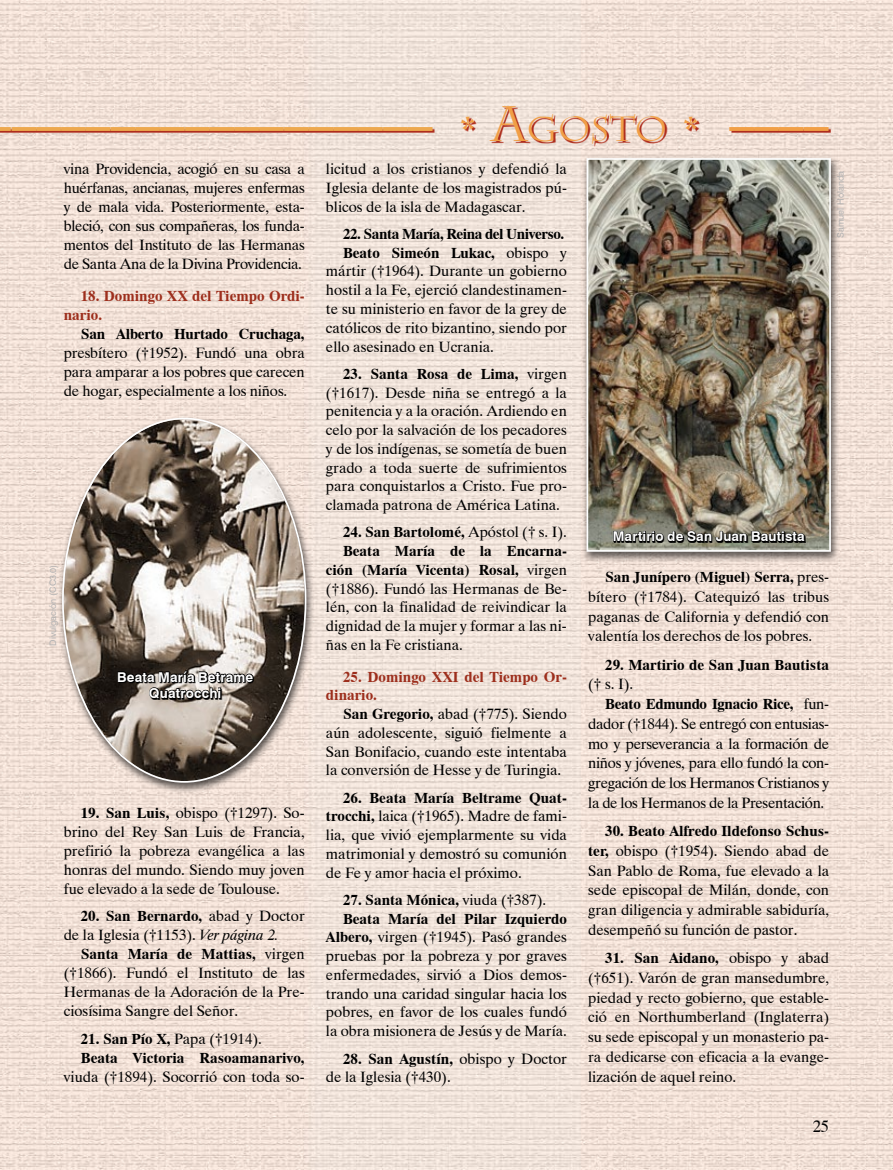
<style>
.page{position:relative;width:893px;height:1170px;background:#fff}
.page>*{position:absolute;margin:0;border:0;box-sizing:border-box;transform-origin:0 0}
.t1{font:49.5px "Prose Antique Plain";color:#eda84e}
.t2{font:16.5px "Dutch 801 BT";color:#000}
.t3{font:15px/18.8px "Dutch 801 BT";color:#000;text-align:justify}
.t4{font:700 15px/19px "Dutch 801 BT";color:#000}
.t5{font:15px "Dutch 801 BT";letter-spacing:-.02em;color:#000}
.t6{font:700 15px/19px "Dutch 801 BT";color:#9d2e1c}
.t7{font:700 15px "Dutch 801 BT";letter-spacing:-.03em;color:#000}
.t8{font:700 15px "Dutch 801 BT";letter-spacing:-.02em;color:#000}
.t9{font:700 13.5px/16.2px "Swiss 721 BT";letter-spacing:.015em;color:#fff;text-align:center}
.t10{font:9px "Swiss 721 BT";color:#b3b2b2}
.s1{font-family:"Charlesworth Plain";color:#f19f46}
.s2{font-family:"Charlesworth Plain";font-size:34.65px;color:#f19f46}
.s3{color:#f19f46}
.s4{font-weight:700}
.s5{font-style:italic}
.s6{font-weight:400}
</style>
<div class="page">
<img style="left:0;top:0;width:893px;height:1169px">
<svg style="left:0;top:87px;width:831px;height:80px;background:#ecd7cd"></svg>
<div style="left:581px;top:155px;width:259px;height:408px;background:#000;opacity:.65"></div>
<img style="left:586px;top:157px;width:246px;height:395px">
<div style="left:57px;top:414px;width:259px;height:380px;background:#000;opacity:.65"></div>
<img style="left:64px;top:419px;width:241px;height:362px">
<svg style="left:613px;top:527px;width:192px;height:15px;background:#444139"></svg>
<svg style="left:117px;top:667px;width:137px;height:32px;background:#57524d"></svg>
<h1 class="t1" style="left:12px;top:94px;width:818px">––––––––––––––––– <span class="s1">* A</span><span class="s2">GOSTO</span> <span class="s1">*</span> <span class="s3">––––</span></h1>
<p class="t3" style="left:64px;top:159px;width:242px">vina Providencia, acogió en su casa a huérfanas, ancianas, mujeres enfermas y de mala vida. Posteriormente, esta&shy;bleció, con sus compañeras, los funda&shy;mentos del Instituto de las Hermanas de Santa Ana de la Divina Providencia.</p>
<p class="t6" style="left:64px;top:286px;width:242px;text-indent:17px">18. Domingo XX del Tiempo Ordi&shy;nario.</p>
<p class="t4" style="left:81px;top:324px;width:225px">San Alberto Hurtado Cruchaga,</p>
<p class="t3" style="left:64px;top:343px;width:242px">presbítero (†1952). Fundó una obra para amparar a los pobres que carecen de hogar, especialmente a los niños.</p>
<p class="t10" style="left:47px;top:645px;width:83px;rotate:-90deg">Divulgación (CC3.0)</p>
<p class="t9" style="left:117px;top:668px;width:138px">Beata María Betrame<br>Quatrocchi</p>
<p class="t3" style="left:64px;top:802px;width:242px;text-indent:17px"><span class="s4">19. San Luis,</span> obispo (†1297). So&shy;brino del Rey San Luis de Francia, prefirió la pobreza evangélica a las honras del mundo. Siendo muy joven fue elevado a la sede de Toulouse.</p>
<p class="t3" style="left:64px;top:906px;width:242px;text-indent:17px"><span class="s4">20. San Bernardo,</span> abad y Doctor de la Iglesia (†1153). <span class="s5">Ver página 2.</span></p>
<p class="t3" style="left:64px;top:944px;width:242px;text-indent:17px"><span class="s4">Santa María de Mattias,</span> virgen (†1866). Fundó el Instituto de las Hermanas de la Adoración de la Pre&shy;ciosísima Sangre del Señor.</p>
<p class="t4" style="left:81px;top:1029px;width:225px">21. San Pío X, <span class="s6">Papa (†1914).<br></span>Beata Victoria Rasoamanarivo,</p>
<p class="t3" style="left:64px;top:1067px;width:242px">viuda (†1894). Socorrió con toda so-</p>
<p class="t3" style="left:326px;top:159px;width:242px">licitud a los cristianos y defendió la Iglesia delante de los magistrados pú&shy;blicos de la isla de Madagascar.</p>
<p class="t7" style="left:343px;top:225px;width:223px">22. Santa María, Reina del Universo.</p>
<p class="t4" style="left:343px;top:243px;width:225px">Beato Simeón Lukac, <span class="s6">obispo y</span></p>
<p class="t3" style="left:326px;top:262px;width:242px">mártir (†1964). Durante un gobierno</p>
<p class="t3" style="left:326px;top:280px;width:242px">hostil a la Fe, ejerció clandestinamen-</p>
<p class="t3" style="left:326px;top:299px;width:242px">te su ministerio en favor de la grey de</p>
<p class="t3" style="left:326px;top:318px;width:242px">católicos de rito bizantino, siendo por</p>
<p class="t3" style="left:326px;top:337px;width:169px">ello asesinado en Ucrania.</p>
<p class="t3" style="left:326px;top:364px;width:242px;text-indent:17px"><span class="s4">23. Santa Rosa de Lima,</span> virgen (†1617). Desde niña se entregó a la penitencia y a la oración. Ardiendo en celo por la salvación de los pecadores y de los indígenas, se sometía de buen grado a toda suerte de sufrimientos para conquistarlos a Cristo. Fue pro&shy;clamada patrona de América Latina.</p>
<p class="t4" style="left:343px;top:522px;width:225px">24. San Bartolomé, <span class="s6">Apóstol († s. I).</span></p>
<p class="t4" style="left:343px;top:541px;width:225px">Beata María de la Encarna-</p>
<p class="t4" style="left:326px;top:560px;width:242px">ción (María Vicenta) Rosal, <span class="s6">virgen</span></p>
<p class="t3" style="left:326px;top:579px;width:242px">(†1886). Fundó las Hermanas de Be-</p>
<p class="t3" style="left:326px;top:597px;width:242px">lén, con la finalidad de reivindicar la</p>
<p class="t3" style="left:326px;top:616px;width:242px">dignidad de la mujer y formar a las ni-</p>
<p class="t3" style="left:326px;top:635px;width:138px">ñas en la Fe cristiana.</p>
<p class="t6" style="left:326px;top:666px;width:242px;text-indent:17px">25. Domingo XXI del Tiempo Or&shy;dinario.</p>
<p class="t3" style="left:326px;top:704px;width:242px;text-indent:17px"><span class="s4">San Gregorio,</span> abad (†775). Siendo aún adolescente, siguió fielmente a San Bonifacio, cuando este intentaba la conversión de Hesse y de Turingia.</p>
<p class="t3" style="left:326px;top:787px;width:242px;text-indent:17px"><span class="s4">26. Beata María Beltrame Quat&shy;trocchi,</span> laica (†1965). Madre de fami&shy;lia, que vivió ejemplarmente su vida matrimonial y demostró su comunión de Fe y amor hacia el próximo.</p>
<p class="t4" style="left:343px;top:889px;width:205px">27. Santa Mónica, <span class="s6">viuda (†387).</span></p>
<p class="t4" style="left:343px;top:908px;width:225px">Beata María del Pilar Izquierdo</p>
<p class="t3" style="left:326px;top:927px;width:242px"><span class="s4">Albero,</span> virgen (†1945). Pasó grandes</p>
<p class="t3" style="left:326px;top:946px;width:242px">pruebas por la pobreza y por graves</p>
<p class="t3" style="left:326px;top:965px;width:242px">enfermedades, sirvió a Dios demos-</p>
<p class="t3" style="left:326px;top:983px;width:242px">trando una caridad singular hacia los</p>
<p class="t3" style="left:326px;top:1002px;width:242px">pobres, en favor de los cuales fundó</p>
<p class="t3" style="left:326px;top:1021px;width:242px">la obra misionera de Jesús y de María.</p>
<p class="t3" style="left:326px;top:1048px;width:242px;text-indent:17px"><span class="s4">28. San Agustín,</span> obispo y Doctor de la Iglesia (†430).</p>
<p class="t10" style="left:835px;top:238px;width:69px;rotate:-90deg">Samuel Holanda</p>
<p class="t9" style="left:613px;top:528px;width:194px">Martirio de San Juan Bautista</p>
<p class="t3" style="left:588px;top:567px;width:242px;line-height:19.8px;text-indent:17px"><span class="s4">San Junípero (Miguel) Serra,</span> pres&shy;bítero (†1784). Catequizó las tribus paganas de California y defendió con valentía los derechos de los pobres.</p>
<p class="t4" style="left:605px;top:654px;width:225px">29. Martirio de San Juan Bautista</p>
<p class="t3" style="left:588px;top:674px;width:47px">(† s. I).</p>
<p class="t8" style="left:605px;top:694px;width:225px">Beato Edmundo Ignacio Rice, <span class="s6">fun-</span></p>
<p class="t5" style="left:588px;top:714px;width:242px">dador (†1844). Se entregó con entusias-</p>
<p class="t5" style="left:588px;top:734px;width:242px">mo y perseverancia a la formación de</p>
<p class="t5" style="left:588px;top:753px;width:242px">niños y jóvenes, para ello fundó la con-</p>
<p class="t5" style="left:588px;top:773px;width:242px">gregación de los Hermanos Cristianos y</p>
<p class="t5" style="left:588px;top:793px;width:238px">la de los Hermanos de la Presentación.</p>
<p class="t3" style="left:588px;top:820px;width:242px;line-height:19.8px;text-indent:17px"><span class="s4">30. Beato Alfredo Ildefonso Schus&shy;ter,</span> obispo (†1954). Siendo abad de San Pablo de Roma, fue elevado a la sede episcopal de Milán, donde, con gran diligencia y admirable sabiduría, desempeñó su función de pastor.</p>
<p class="t3" style="left:588px;top:947px;width:242px;line-height:19.8px;text-indent:17px"><span class="s4">31. San Aidano,</span> obispo y abad (†651). Varón de gran mansedumbre, piedad y recto gobierno, que estable&shy;ció en Northumberland (Inglaterra) su sede episcopal y un monasterio pa&shy;ra dedicarse con eficacia a la evange&shy;lización de aquel reino.</p>
<p class="t2" style="left:813px;top:1116px;width:18px">25</p>
</div>
